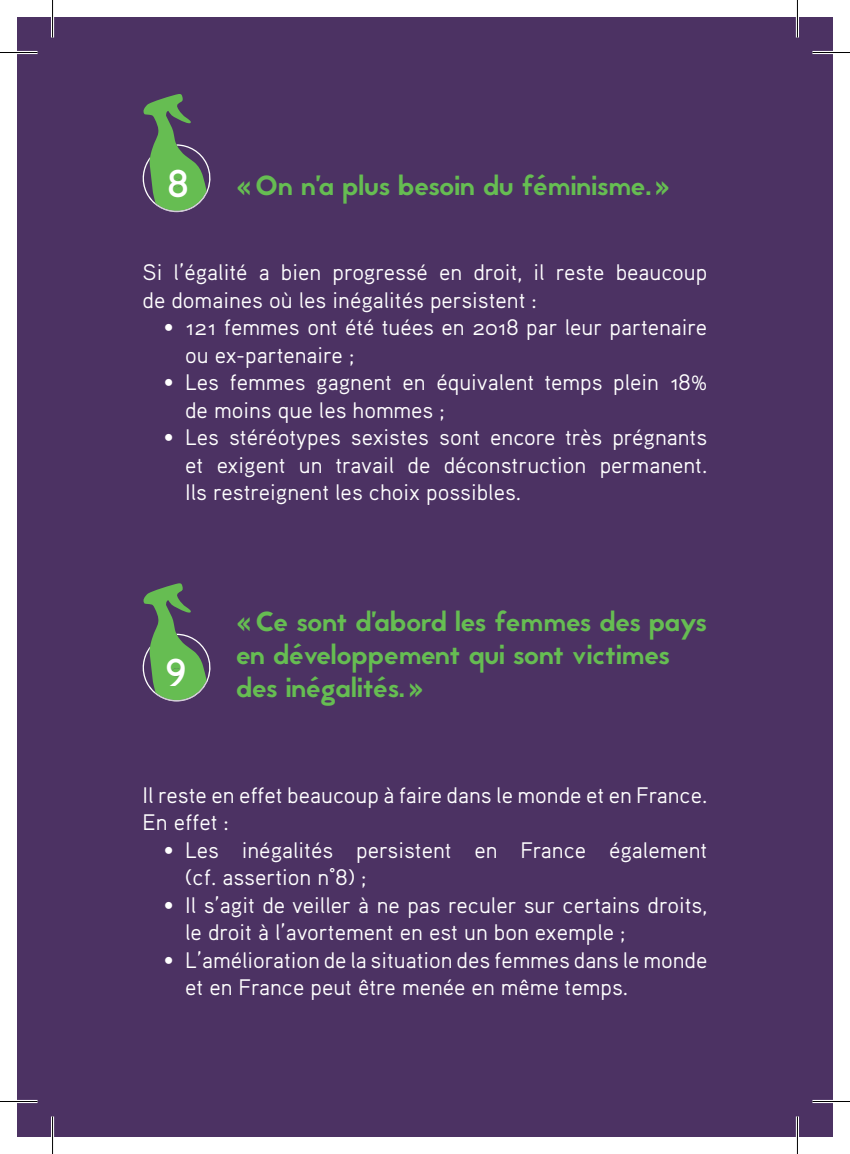
<style>
.page{position:relative;width:850px;height:1154px;background:#fff}
.page>*{position:absolute;margin:0;border:0;box-sizing:border-box;transform-origin:0 0}
.t1{font:700 38.75px "Aaux Pro";color:#fff}
.t2{font:27.5px/33px "Jaapokki";color:#66bd52}
.t3{font:22.5px/27.5px "Aaux Pro Regular OSF";color:#fff}
.s1{font-family:"Aaux Pro Black SC"}
</style>
<div class="page">
<div style="left:17px;top:17px;width:815px;height:1120px;background:#4c3263"></div>
<svg style="left:142px;top:583px;width:69px;height:119px"></svg>
<svg style="left:142px;top:94px;width:69px;height:119px"></svg>
<hr style="left:0;top:51px;width:38px;height:3px;background:#fff">
<hr style="left:812px;top:51px;width:37px;height:3px;background:#fff">
<hr style="left:0;top:1100px;width:38px;height:3px;background:#fff">
<hr style="left:812px;top:1100px;width:37px;height:3px;background:#fff">
<hr style="left:51px;top:0;width:3px;height:38px;background:#fff">
<hr style="left:51px;top:1116px;width:3px;height:38px;background:#fff">
<hr style="left:795px;top:0;width:3px;height:38px;background:#fff">
<hr style="left:795px;top:1116px;width:3px;height:38px;background:#fff">
<hr style="left:0;top:52px;width:38px;height:1px;background:#000">
<hr style="left:812px;top:52px;width:37px;height:1px;background:#000">
<hr style="left:0;top:1101px;width:38px;height:1px;background:#000">
<hr style="left:812px;top:1101px;width:37px;height:1px;background:#000">
<hr style="left:52px;top:0;width:1px;height:38px;background:#000">
<hr style="left:52px;top:1116px;width:1px;height:38px;background:#000">
<hr style="left:796px;top:0;width:1px;height:38px;background:#000">
<hr style="left:796px;top:1116px;width:1px;height:38px;background:#000">
<h1 class="t1" style="left:167px;top:159px;width:23px">8</h1>
<p class="t2" style="left:236px;top:170px;width:435px"><span class="s1">«</span>On n’a plus besoin du féminisme.<span class="s1">»</span></p>
<p class="t3" style="left:142px;top:258px;width:566px">Si l’égalité a bien progressé en droit, il reste beaucoup de domaines où les inégalités persistent :</p>
<p class="t3" style="left:185px;top:313px;width:523px;text-indent:-21px">• 121 femmes ont été tuées en 2018 par leur partenaire ou ex-partenaire ;</p>
<p class="t3" style="left:185px;top:368px;width:523px;text-indent:-21px">• Les femmes gagnent en équivalent temps plein 18% de moins que les hommes ;</p>
<p class="t3" style="left:185px;top:423px;width:523px;text-align:justify;text-indent:-21px">• Les stéréotypes sexistes sont encore très prégnants et exigent un travail de déconstruction permanent.<br>Ils restreignent les choix possibles.</p>
<h1 class="t1" style="left:165px;top:648px;width:23px">9</h1>
<p class="t2" style="left:236px;top:606px;width:471px"><span class="s1">«</span>Ce sont d’abord les femmes des pays en développement qui sont victimes des inégalités.<span class="s1">»</span></p>
<p class="t3" style="left:142px;top:780px;width:566px">Il reste en effet beaucoup à faire dans le monde et en France.<br>En effet :</p>
<p class="t3" style="left:185px;top:835px;width:523px;text-indent:-21px">• Les inégalités persistent en France également (cf. assertion n°8) ;</p>
<p class="t3" style="left:185px;top:890px;width:523px;text-indent:-21px">• Il s’agit de veiller à ne pas reculer sur certains droits, le droit à l’avortement en est un bon exemple ;</p>
<p class="t3" style="left:185px;top:945px;width:523px;text-indent:-21px">• L’amélioration de la situation des femmes dans le monde et en France peut être menée en même temps.</p>
</div>
